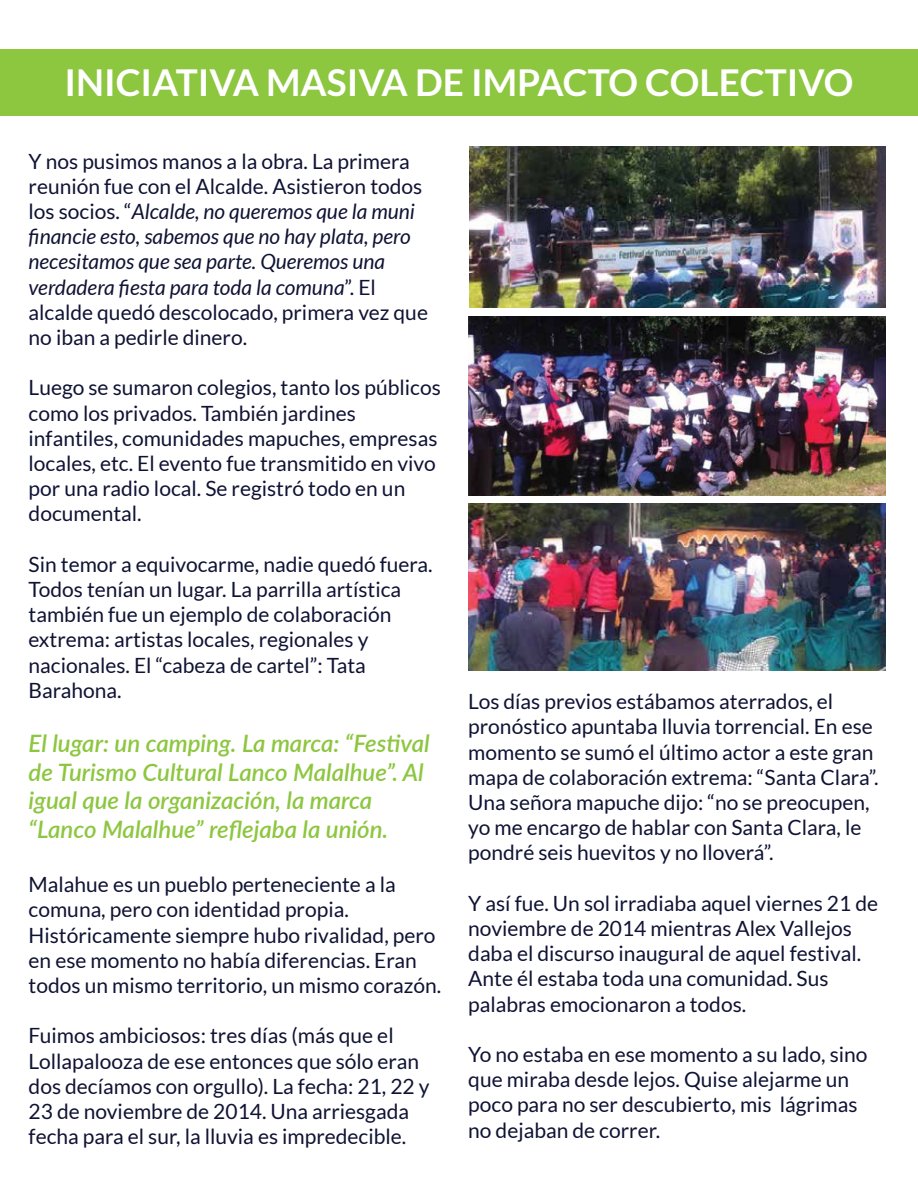
<style>
.page{position:relative;width:918px;height:1188px;background:#fff}
.page>*{position:absolute;margin:0;border:0;box-sizing:border-box;transform-origin:0 0}
.t1{font:700 37.05px "Lato";color:#fff}
.t2{font:italic 600 24px/28.8px "Lato";color:#8dc63f}
.t3{font:21px/25.2px "Lato";color:#0f1333}
.s1{font-style:italic}
</style>
<div class="page">
<div style="left:0;top:49px;width:918px;height:66px;background:#8dc63f"></div>
<img style="left:469px;top:147px;width:416px;height:160px">
<img style="left:469px;top:504px;width:417px;height:166px">
<img style="left:468px;top:316px;width:418px;height:179px">
<h1 class="t1" style="left:64px;top:61px;width:790px">INICIATIVA MASIVA DE IMPACTO COLECTIVO</h1>
<p class="t3" style="left:29px;top:148px;width:401px">Y nos pusimos manos a la obra. La primera reunión fue con el Alcalde. Asistieron todos los socios. “<span class="s1">Alcalde, no queremos que la muni financie esto, sabemos que no hay plata, pero necesitamos que sea parte. Queremos una verdadera fiesta para toda la comuna</span>”. El alcalde quedó descolocado, primera vez que no iban a pedirle dinero.</p>
<p class="t3" style="left:29px;top:375px;width:414px">Luego se sumaron colegios, tanto los públicos como los privados. También jardines infantiles, comunidades mapuches, empresas locales, etc. El evento fue transmitido en vivo por una radio local. Se registró todo en un documental.</p>
<p class="t3" style="left:29px;top:551px;width:406px">Sin temor a equivocarme, nadie quedó fuera.<br>Todos tenían un lugar. La parrilla artística también fue un ejemplo de colaboración extrema: artistas locales, regionales y nacionales. El “cabeza de cartel”: Tata Barahona.</p>
<p class="t2" style="left:29px;top:728px;width:403px">El lugar: un camping. La marca: “Festival de Turismo Cultural Lanco Malalhue”. Al igual que la organización, la marca “Lanco Malalhue” reflejaba la unión.</p>
<p class="t3" style="left:29px;top:872px;width:414px">Malahue es un pueblo perteneciente a la comuna, pero con identidad propia.<br>Históricamente siempre hubo rivalidad, pero en ese momento no había diferencias. Eran todos un mismo territorio, un mismo corazón.</p>
<p class="t3" style="left:29px;top:1023px;width:402px">Fuimos ambiciosos: tres días (más que el Lollapalooza de ese entonces que sólo eran dos decíamos con orgullo). La fecha: 21, 22 y 23 de noviembre de 2014. Una arriesgada fecha para el sur, la lluvia es impredecible.</p>
<p class="t3" style="left:468px;top:689px;width:412px">Los días previos estábamos aterrados, el pronóstico apuntaba lluvia torrencial. En ese momento se sumó el último actor a este gran mapa de colaboración extrema: “Santa Clara”.<br>Una señora mapuche dijo: “no se preocupen, yo me encargo de hablar con Santa Clara, le pondré seis huevitos y no lloverá”.</p>
<p class="t3" style="left:468px;top:890px;width:411px">Y así fue. Un sol irradiaba aquel viernes 21 de noviembre de 2014 mientras Alex Vallejos daba el discurso inaugural de aquel festival.<br>Ante él estaba toda una comunidad. Sus palabras emocionaron a todos.</p>
<p class="t3" style="left:468px;top:1042px;width:401px">Yo no estaba en ese momento a su lado, sino que miraba desde lejos. Quise alejarme un poco para no ser descubierto, mis lágrimas no dejaban de correr.</p>
</div>
